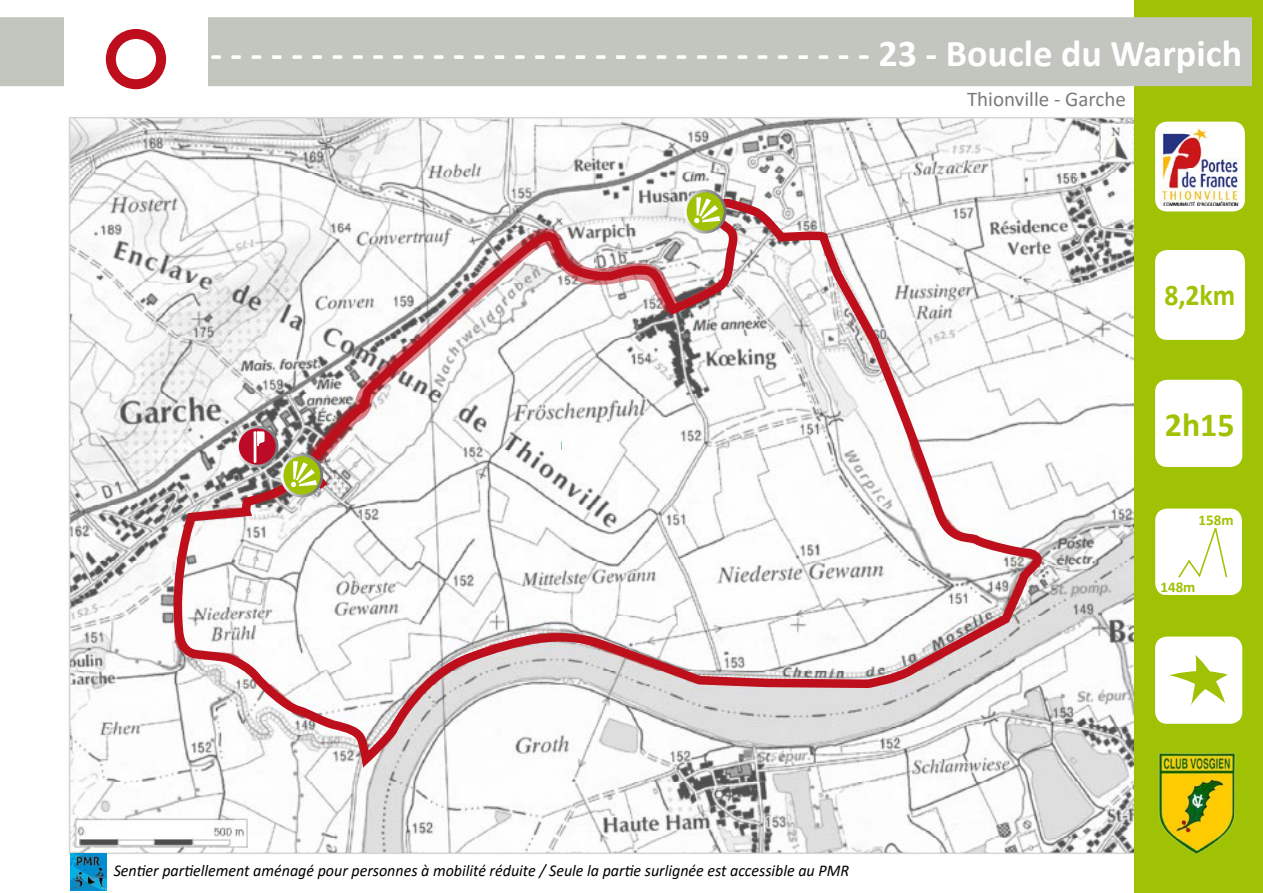
<style>
.page{position:relative;width:1263px;height:893px;background:#fff}
.page>*{position:absolute;margin:0;border:0;box-sizing:border-box;transform-origin:0 0}
.t1{font:700 38.1px "Calibri";color:#fff}
.t2{font:700 33.75px "Calibri";color:#9fc204}
.t3{font:700 30px "Calibri";color:#9fc204;scale:.92 1}
.t4{font:21px "Calibri";color:#787c79}
.t5{font:italic 16.5px "Calibri";color:#000}
.t6{font:700 15px "Calibri";color:#9fc204}
</style>
<div class="page">
<img style="left:72px;top:120px;width:1062px;height:731px">
<div style="left:1134px;top:0;width:129px;height:893px;background:#9fc204"></div>
<div style="left:0;top:18px;width:1251px;height:67px;background:#c2c6bf"></div>
<div style="left:0;top:17px;width:1252px;height:69px;border:2px solid #c2c6bf"></div>
<div style="left:1155px;top:250px;width:90px;height:90px;background:#fff;border-radius:12px"></div>
<div style="left:1155px;top:380px;width:87px;height:87px;background:#fff;border-radius:12px"></div>
<div style="left:1155px;top:637px;width:87px;height:87px;background:#fff;border-radius:12px"></div>
<svg style="left:1169px;top:655px;width:59px;height:50px"></svg>
<div style="left:64px;top:9px;width:144px;height:100px;background:#fff"></div>
<div style="left:106px;top:29px;width:60px;height:60px;background:#be0d1d;border-radius:50%"></div>
<div style="left:116px;top:39px;width:40px;height:40px;background:#fff;border-radius:50%"></div>
<img style="left:1158px;top:752px;width:78px;height:101px">
<div style="left:1155px;top:122px;width:90px;height:89px;background:#fff;border-radius:12px"></div>
<img style="left:1161px;top:128px;width:79px;height:78px">
<div style="left:1155px;top:509px;width:87px;height:86px;background:#fff;border-radius:12px"></div>
<svg style="left:1155px;top:508px;width:73px;height:69px"></svg>
<svg style="left:171px;top:192px;width:876px;height:575px"></svg>
<svg style="left:281px;top:453px;width:55px;height:45px"></svg>
<svg style="left:684px;top:189px;width:42px;height:45px"></svg>
<svg style="left:296px;top:223px;width:398px;height:241px"></svg>
<img style="left:71px;top:853px;width:35px;height:37px">
<h1 class="t1" style="left:190px;top:26px;width:1053px">- - - - - - - - - - - - - - - - - - - - - - - - - - - - - - - - - - 23 - Boucle du Warpich</h1>
<p class="t5" style="left:114px;top:859px;width:737px">Sentier partiellement aménagé pour personnes à mobilité réduite / Seule la partie surlignée est accessible au PMR</p>
<p class="t4" style="left:967px;top:85px;width:160px">Thionville - Garche</p>
<h3 class="t3" style="left:1164px;top:274px;width:78px">8,2km</h3>
<h2 class="t2" style="left:1165px;top:401px;width:71px">2h15</h2>
<p class="t6" style="left:1198px;top:510px;width:37px">158m</p>
<p class="t6" style="left:1160px;top:576px;width:37px">148m</p>
</div>
